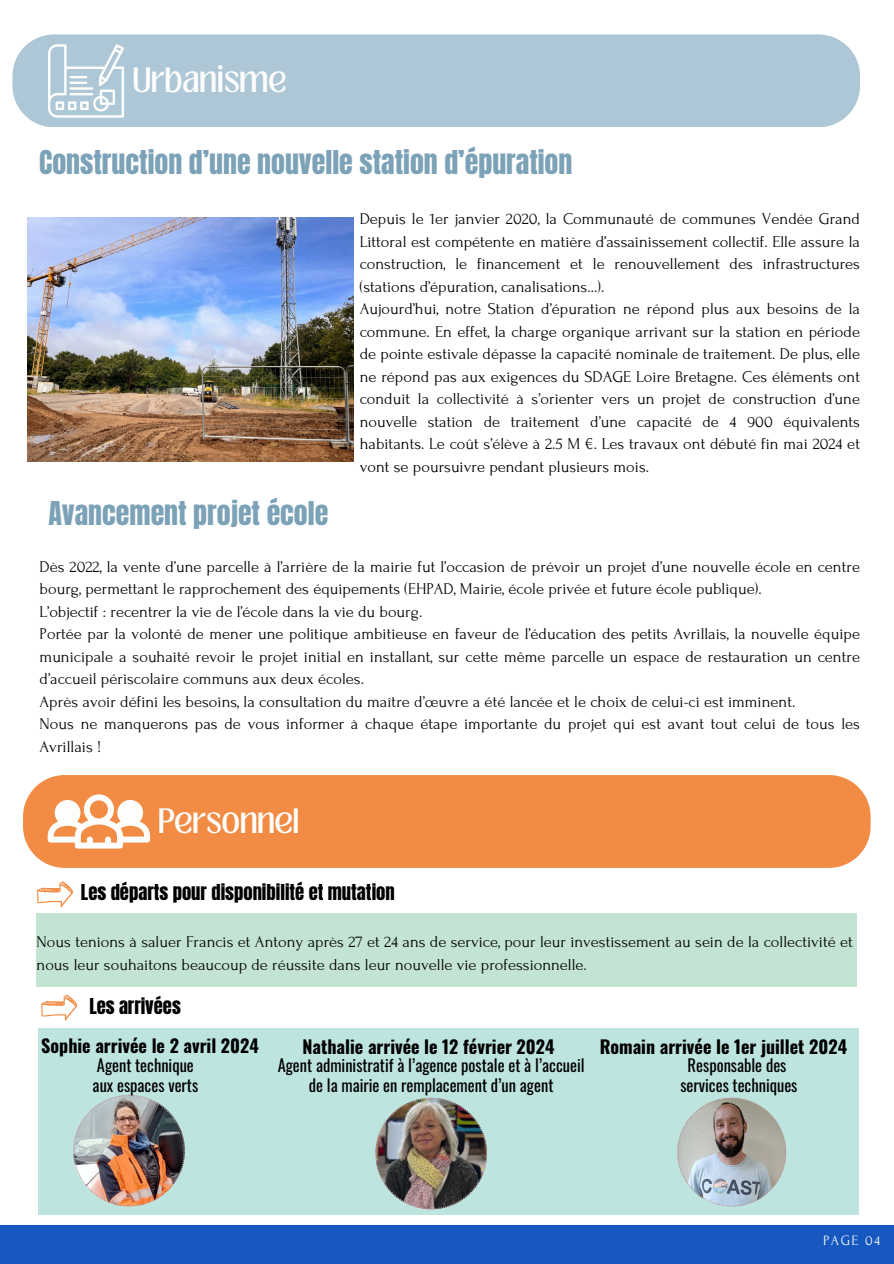
<style>
.page{position:relative;width:894px;height:1264px;background:#fff}
.page>*{position:absolute;margin:0;border:0;box-sizing:border-box;transform-origin:0 0}
.t1{font:27.9px "Anton";color:#7ca2b8}
.t2{font:27px "Loubag";color:#fdfdfc}
.t3{font:18.6px "Anton";color:#000}
.t4{font:700 18px "Oswald";color:#000}
.t5{font:16.5px/22.5px "Forum";color:#000}
.t6{font:16.5px/19.2px "Oswald";color:#000;text-align:center}
.t7{font:14.25px "Forum";letter-spacing:.1em;color:#fdfdfc}
</style>
<div class="page">
<div style="left:0;top:1225px;width:893px;height:38px;background:#1658c0"></div>
<div style="left:12px;top:34px;width:847px;height:93px;background:#adc7d6"></div>
<svg style="left:48px;top:44px;width:76px;height:73px"></svg>
<div style="left:23px;top:775px;width:847px;height:93px;background:#f28b43"></div>
<svg style="left:48px;top:794px;width:102px;height:54px"></svg>
<div style="left:37px;top:912px;width:819px;height:74px;background:#c3e4d3"></div>
<svg style="left:37px;top:881px;width:36px;height:26px"></svg>
<svg style="left:41px;top:994px;width:36px;height:26px"></svg>
<div style="left:38px;top:1028px;width:820px;height:187px;background:#bee4e0"></div>
<img style="left:73px;top:1095px;width:112px;height:111px">
<img style="left:375px;top:1097px;width:111px;height:112px">
<img style="left:677px;top:1097px;width:109px;height:109px">
<img style="left:28px;top:217px;width:325px;height:244px">
<p class="t2" style="left:133px;top:58px;width:155px">Urbanisme</p>
<p class="t1" style="left:39px;top:142px;width:534px">Construction d’une nouvelle station d’épuration</p>
<h2 class="t1" style="left:48px;top:493px;width:281px">Avancement projet école</h2>
<h4 class="t5" style="left:359px;top:208px;width:501px">Depuis le 1er janvier 2020, la Communauté de communes Vendée Grand Littoral est compétente en matière d’assainissement collectif. Elle assure la construction, le financement et le renouvellement des infrastructures (stations d’épuration, canalisations…).<br>Aujourd’hui, notre Station d’épuration ne répond plus aux besoins de la commune. En effet, la charge organique arrivant sur la station en période de pointe estivale dépasse la capacité nominale de traitement. De plus, elle ne répond pas aux exigences du SDAGE Loire Bretagne. Ces éléments ont conduit la collectivité à s’orienter vers un projet de construction d’une nouvelle station de traitement d’une capacité de 4 900 équivalents habitants. Le coût s’élève à 2.5 M €. Les travaux ont débuté fin mai 2024 et vont se poursuivre pendant plusieurs mois.</h4>
<p class="t5" style="left:40px;top:555px;width:821px">Dès 2022, la vente d’une parcelle à l’arrière de la mairie fut l’occasion de prévoir un projet d’une nouvelle école en centre bourg, permettant le rapprochement des équipements (EHPAD, Mairie, école privée et future école publique).<br>L’objectif : recentrer la vie de l’école dans la vie du bourg.<br>Portée par la volonté de mener une politique ambitieuse en faveur de l’éducation des petits Avrillais, la nouvelle équipe municipale a souhaité revoir le projet initial en installant, sur cette même parcelle un espace de restauration un centre d’accueil périscolaire communs aux deux écoles.<br>Après avoir défini les besoins, la consultation du maître d’œuvre a été lancée et le choix de celui-ci est imminent.<br>Nous ne manquerons pas de vous informer à chaque étape importante du projet qui est avant tout celui de tous les Avrillais !</p>
<h1 class="t2" style="left:157px;top:799px;width:143px">Personnel</h1>
<h1 class="t3" style="left:81px;top:879px;width:315px">Les départs pour disponibilité et mutation</h1>
<p class="t5" style="left:37px;top:931px;width:817px">Nous tenions à saluer Francis et Antony après 27 et 24 ans de service, pour leur investissement au sein de la collectivité et nous leur souhaitons beaucoup de réussite dans leur nouvelle vie professionnelle.</p>
<h2 class="t3" style="left:89px;top:992px;width:93px">Les arrivées</h2>
<p class="t4" style="left:41px;top:1031px;width:219px">Sophie arrivée le 2 avril 2024</p>
<h1 class="t6" style="left:93px;top:1055px;width:107px;text-align:left">Agent technique aux espaces verts</h1>
<p class="t4" style="left:302px;top:1032px;width:253px">Nathalie arrivée le 12 février 2024</p>
<h3 class="t4" style="left:599px;top:1032px;width:249px">Romain arrivée le 1er juillet 2024</h3>
<h4 class="t6" style="left:277px;top:1055px;width:308px">Agent administratif à l’agence postale et à l’accueil de la mairie en remplacement d’un agent</h4>
<p class="t6" style="left:680px;top:1055px;width:119px">Responsable des services techniques</p>
<h2 class="t7" style="left:822px;top:1232px;width:58px">PAGE 04</h2>
</div>
